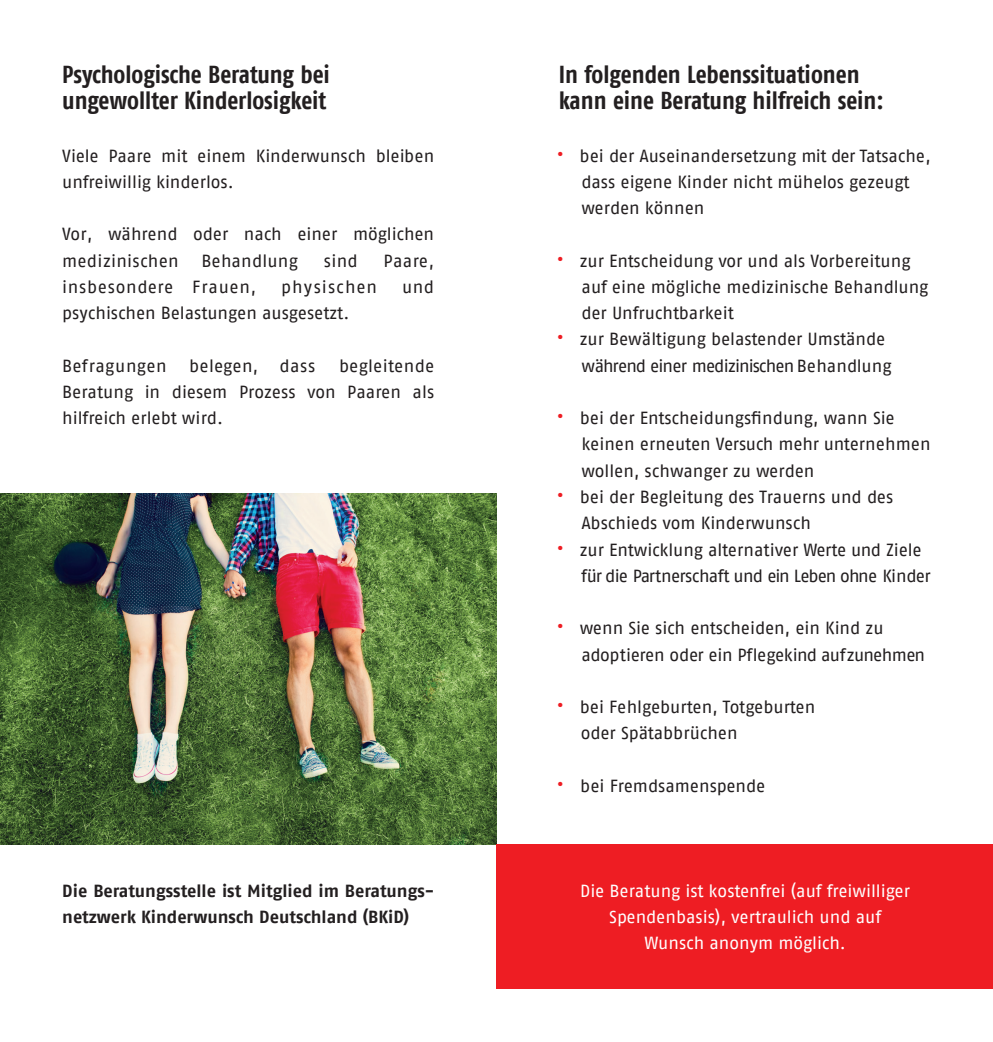
<style>
.page{position:relative;width:993px;height:1042px;background:#fff}
.page>*{position:absolute;margin:0;border:0;box-sizing:border-box;transform-origin:0 0}
.t1{font:700 24.5px/26.2px "AWO Fago Cond";letter-spacing:-.005em;color:#231f20}
.t2{font:17.5px/26.2px "AWO Fago Office";color:#231f20}
.t3{font:17.5px/26.2px "AWO Fago Office";color:#fff;text-align:center}
.t4{font:17.5px/26.2px "AWO Fago Office";letter-spacing:-.02em;color:#231f20}
.t5{font:700 17.5px/26.2px "AWO Fago Office";letter-spacing:-.005em;color:#231f20}
.t6{font:17.5px "AWO Fago Office";letter-spacing:.04em;color:#231f20}
.t7{font:17.5px "AWO Fago Office";letter-spacing:.02em;color:#231f20}
.t8{font:17.5px "AWO Fago Office";letter-spacing:.025em;color:#231f20}
.t9{font:17.5px "AWO Fago Office";letter-spacing:.06em;color:#231f20}
.s1{font-size:21px;color:#ee1d23}
</style>
<div class="page">
<img style="left:0;top:494px;width:496px;height:350px">
<div style="left:496px;top:844px;width:496px;height:145px;background:#ee1d23"></div>
<h1 class="t1" style="left:62px;top:61px;width:269px">Psychologische Beratung bei ungewollter Kinderlosigkeit</h1>
<p class="t2" style="left:62px;top:142px;width:373px">Viele Paare mit einem Kinderwunsch bleiben unfreiwillig kinderlos.</p>
<p class="t2" style="left:62px;top:221px;width:373px">Vor, während oder nach einer möglichen medizinischen</p>
<p class="t2" style="left:201px;top:247px;width:98px">Behandlung</p>
<p class="t2" style="left:324px;top:247px;width:35px">sind</p>
<p class="t2" style="left:383px;top:247px;width:52px">Paare,</p>
<p class="t6" style="left:62px;top:277px;width:195px">insbesondere Frauen,</p>
<p class="t9" style="left:281px;top:277px;width:97px">physischen</p>
<p class="t2" style="left:402px;top:274px;width:34px">und</p>
<p class="t2" style="left:62px;top:300px;width:288px">psychischen Belastungen ausgesetzt.</p>
<p class="t8" style="left:62px;top:356px;width:106px">Befragungen</p>
<p class="t7" style="left:189px;top:356px;width:128px">belegen, dass</p>
<p class="t2" style="left:62px;top:352px;width:373px;text-align:justify;text-indent:277px">begleitende Beratung in diesem Prozess von Paaren als hilfreich erlebt wird.</p>
<p class="t5" style="left:62px;top:877px;width:373px">Die Beratungsstelle ist Mitglied im Beratungs&shy;netzwerk Kinderwunsch Deutschland (BKiD)</p>
<h1 class="t1" style="left:558px;top:61px;width:326px">In folgenden Lebenssituationen kann eine Beratung hilfreich sein:</h1>
<p class="t2" style="left:581px;top:142px;width:350px;text-indent:-25px"><span class="s1">•</span> bei der Auseinandersetzung mit der Tatsache, dass eigene Kinder nicht mühelos gezeugt werden können</p>
<p class="t2" style="left:581px;top:247px;width:348px;text-indent:-25px"><span class="s1">•</span> zur Entscheidung vor und als Vorbereitung auf eine mögliche medizinische Behandlung der Unfruchtbarkeit</p>
<p class="t2" style="left:581px;top:326px;width:311px;text-indent:-25px"><span class="s1">•</span> zur Bewältigung belastender Umstände während einer medizinischen Behandlung</p>
<p class="t2" style="left:581px;top:405px;width:350px;text-indent:-25px"><span class="s1">•</span> bei der Entscheidungsfindung, wann Sie keinen erneuten Versuch mehr unternehmen wollen, schwanger zu werden</p>
<p class="t2" style="left:581px;top:484px;width:313px;text-indent:-25px"><span class="s1">•</span> bei der Begleitung des Trauerns und des<br>Abschieds vom Kinderwunsch</p>
<p class="t4" style="left:581px;top:536px;width:351px;text-indent:-25px"><span class="s1">•</span> zur Entwicklung alternativer Werte und Ziele für die Partnerschaft und ein Leben ohne Kinder</p>
<p class="t2" style="left:581px;top:615px;width:345px;text-indent:-25px"><span class="s1">•</span> wenn Sie sich entscheiden, ein Kind zu adoptieren oder ein Pflegekind aufzunehmen</p>
<p class="t2" style="left:580px;top:694px;width:236px;text-indent:-25px"><span class="s1">•</span> bei Fehlgeburten, Totgeburten oder Spätabbrüchen</p>
<p class="t2" style="left:556px;top:772px;width:211px"><span class="s1">•</span> bei Fremdsamenspende</p>
<p class="t3" style="left:580px;top:877px;width:331px">Die Beratung ist kostenfrei (auf freiwilliger<br>Spendenbasis), vertraulich und auf<br>Wunsch anonym möglich.</p>
</div>
